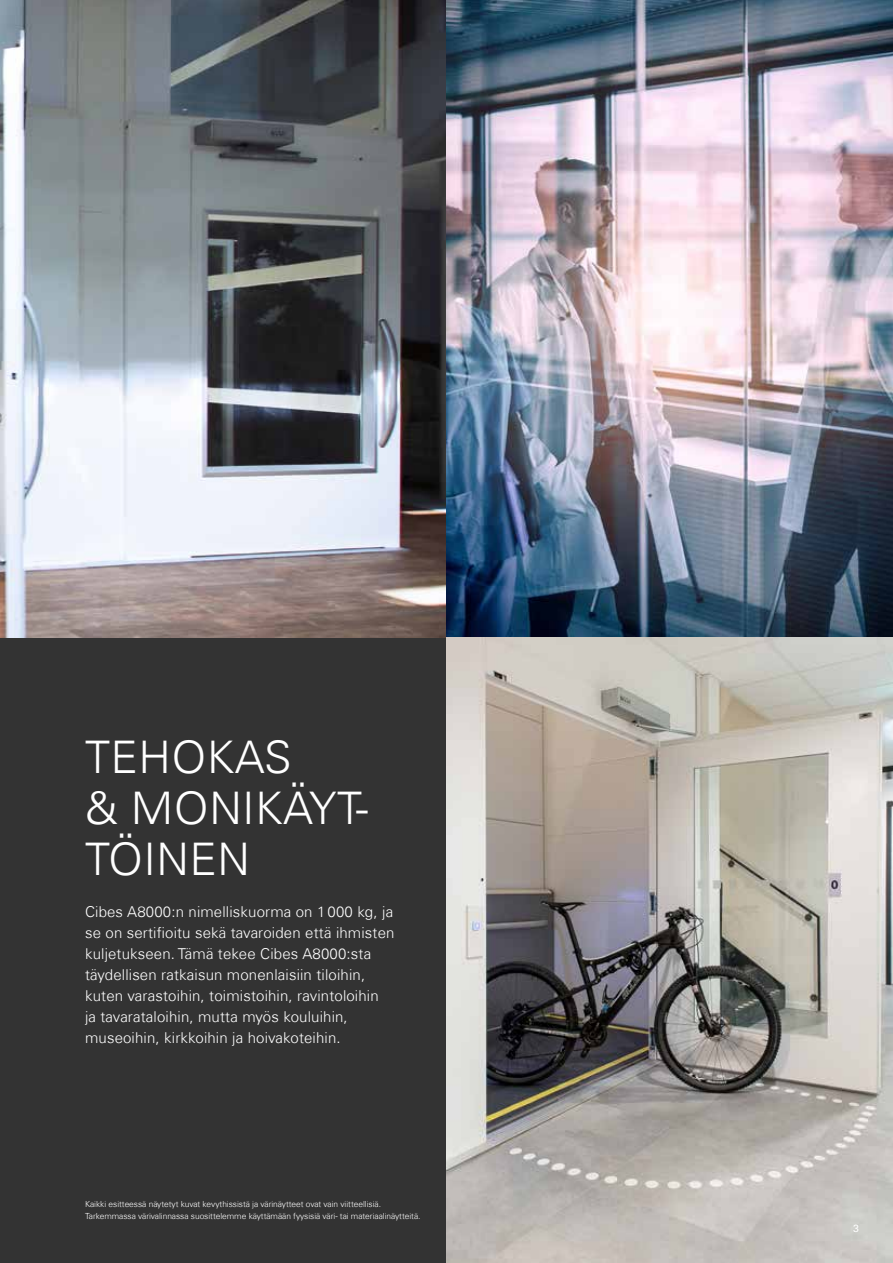
<style>
.page{position:relative;width:893px;height:1263px;background:#fff}
.page>*{position:absolute;margin:0;border:0;box-sizing:border-box;transform-origin:0 0}
.t1{font:300 45px/51px "Univers Com 45";letter-spacing:.01em;color:#fff}
.t2{font:300 15px/21px "Univers Com 45";letter-spacing:.01em;color:#fff}
.t3{font:10.5px "Univers Com 55 Roman";color:#fff}
.t4{font:300 8.4px/12px "Univers Com 45";letter-spacing:-.005em;color:#fff}
</style>
<div class="page">
<div style="left:0;top:638px;width:446px;height:625px;background:#333"></div>
<img style="left:0;top:0;width:446px;height:638px">
<img style="left:446px;top:0;width:447px;height:1263px">
<h1 class="t1" style="left:85px;top:731px;width:285px">TEHOKAS<br>&amp; MONIKÄYT-<br>TÖINEN</h1>
<p class="t2" style="left:85px;top:901px;width:311px">Cibes A8000:n nimelliskuorma on 1 000 kg, ja se on sertifioitu sekä tavaroiden että ihmisten kuljetukseen. Tämä tekee Cibes A8000:sta täydellisen ratkaisun monenlaisiin tiloihin, kuten varastoihin, toimistoihin, ravintoloihin<br>ja tavarataloihin, mutta myös kouluihin, museoihin, kirkkoihin ja hoivakoteihin.</p>
<p class="t4" style="left:85px;top:1198px;width:337px">Kaikki esitteessä näytetyt kuvat kevythissistä ja värinäytteet ovat vain viitteellisiä.<br>Tarkemmassa värivalinnassa suosittelemme käyttämään fyysisiä väri- tai materiaalinäytteitä.</p>
<p class="t3" style="left:853px;top:1222px;width:7px">3</p>
</div>
